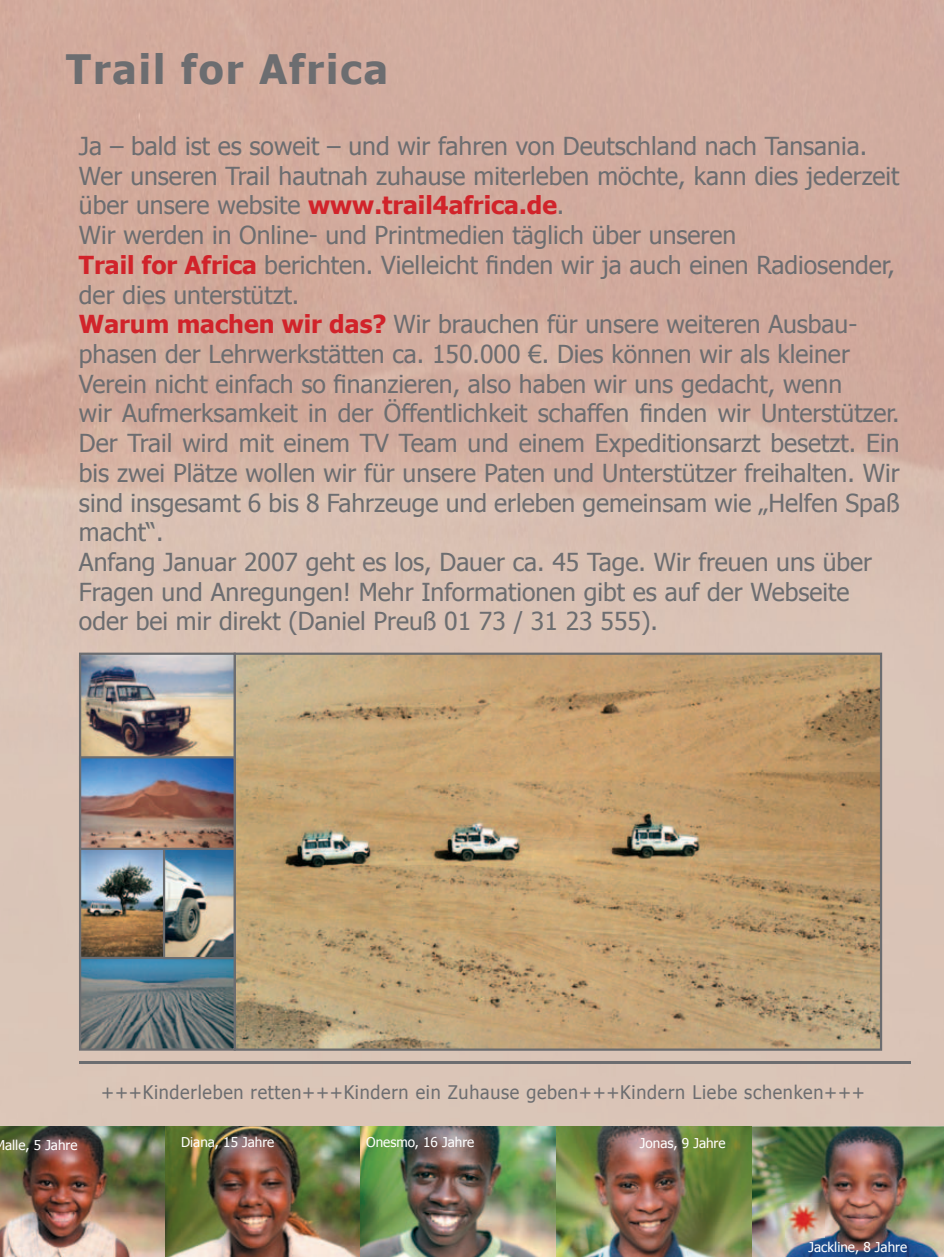
<style>
.page{position:relative;width:944px;height:1257px;background:#fff}
.page>*{position:absolute;margin:0;border:0;box-sizing:border-box;transform-origin:0 0}
.t1{font:700 40.5px "Tahoma";letter-spacing:.05em;color:#6c6d70}
.t2{font:24.75px/29.7px "Tahoma";color:#6c6d70}
.t3{font:18.68px "Tahoma";letter-spacing:.04em;color:#6c6d70;scale:.96 1}
.t4{font:13.5px "Tahoma";color:#fff}
.s1{font-weight:700;color:#d1232a}
</style>
<div class="page">
<img style="left:555px;top:1126px;width:389px;height:130px">
<img style="left:360px;top:1126px;width:195px;height:130px">
<img style="left:165px;top:1126px;width:195px;height:130px">
<img style="left:0;top:1126px;width:165px;height:130px">
<hr style="left:79px;top:1061px;width:832px;height:2px;background:#6c6d70">
<svg style="left:236px;top:652px;width:646px;height:398px;background:#bb9d71"></svg>
<img style="left:79px;top:652px;width:157px;height:398px">
<img style="left:786px;top:1203px;width:38px;height:34px">
<h1 class="t1" style="left:66px;top:43px;width:323px">Trail for Africa</h1>
<p class="t2" style="left:79px;top:130px;width:822px">Ja – bald ist es soweit – und wir fahren von Deutschland nach Tansania.<br>Wer unseren Trail hautnah zuhause miterleben möchte, kann dies jederzeit über unsere website <span class="s1">www.trail4africa.de</span>.<br>Wir werden in Online- und Printmedien täglich über unseren<br><span class="s1">Trail for Africa</span> berichten. Vielleicht finden wir ja auch einen Radiosender, der dies unterstützt.<br><span class="s1">Warum machen wir das?</span> Wir brauchen für unsere weiteren Ausbau&shy;phasen der Lehrwerkstätten ca. 150.000 €. Dies können wir als kleiner Verein nicht einfach so finanzieren, also haben wir uns gedacht, wenn<br>wir Aufmerksamkeit in der Öffentlichkeit schaffen finden wir Unterstützer.<br>Der Trail wird mit einem TV Team und einem Expeditionsarzt besetzt. Ein bis zwei Plätze wollen wir für unsere Paten und Unterstützer freihalten. Wir sind insgesamt 6 bis 8 Fahrzeuge und erleben gemeinsam wie „Helfen Spaß macht“.<br>Anfang Januar 2007 geht es los, Dauer ca. 45 Tage. Wir freuen uns über Fragen und Anregungen! Mehr Informationen gibt es auf der Webseite oder bei mir direkt (Daniel Preuß 01 73 / 31 23 555).</p>
<p class="t4" style="left:5px;top:1136px;width:74px">alle, 5 Jahre</p>
<p class="t3" style="left:101px;top:1080px;width:797px">+++Kinderleben retten+++Kindern ein Zuhause geben+++Kindern Liebe schenken+++</p>
<p class="t4" style="left:181px;top:1133px;width:95px">Diana, 15 Jahre</p>
<p class="t4" style="left:366px;top:1133px;width:110px">Onesmo, 16 Jahre</p>
<p class="t4" style="left:640px;top:1134px;width:87px">Jonas, 9 Jahre</p>
<p class="t4" style="left:809px;top:1238px;width:100px">Jackline, 8 Jahre</p>
</div>
